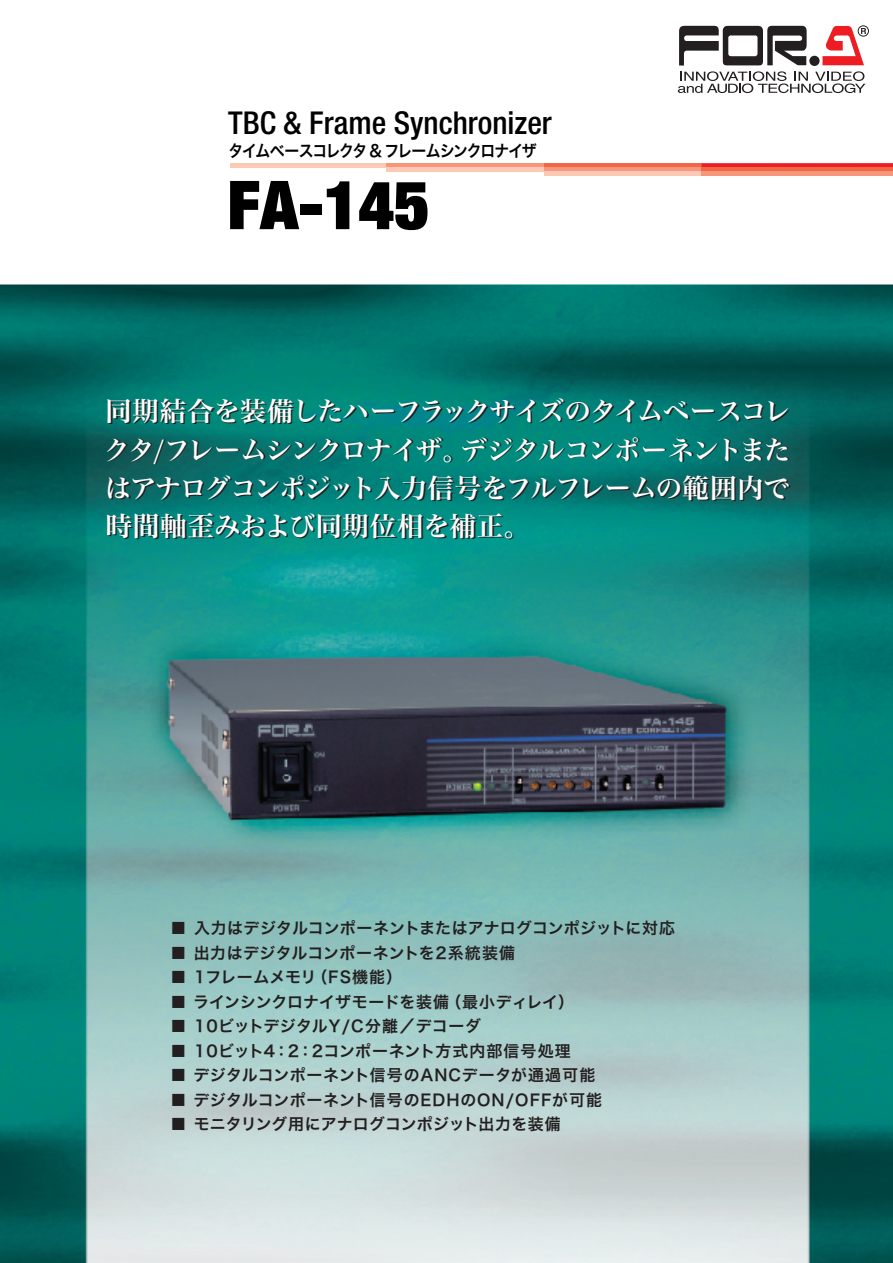
<style>
.page{position:relative;width:893px;height:1263px;background:#fff}
.page>*{position:absolute;margin:0;border:0;box-sizing:border-box;transform-origin:0 0}
.t1{font:900 expanded 67.5px "Helvetica Neue";color:#000}
.t2{font:500 condensed 31.5px "Helvetica Neue";color:#000}
.t3{font:26.55px/38.2px "Hira Min DS W6";letter-spacing:-.02em;color:#fff;text-align:justify}
.t4{font:16.5px "Hira Kaku DS W6";letter-spacing:-.085em;color:#000;scale:.9 1}
.t5{font:15.9px "Hira Kaku DS W6";letter-spacing:.015em;color:#231f20}
.t6{font:15.9px "Hira Kaku DS W6";letter-spacing:.05em;color:#231f20}
.t7{font:15.9px "Hira Kaku DS W6";letter-spacing:.045em;color:#231f20}
.t8{font:15.9px "Hira Kaku DS W6";letter-spacing:-.01em;color:#231f20}
</style>
<div class="page">
<img style="left:0;top:284px;width:893px;height:979px">
<svg style="left:678px;top:25px;width:191px;height:68px"></svg>
<hr style="left:230px;top:163px;width:156px;height:4px;background:#fcc9b4">
<hr style="left:386px;top:163px;width:158px;height:4px;background:#f6977a">
<div style="left:386px;top:167px;width:158px;height:5px;background:#fcc9b4"></div>
<hr style="left:544px;top:163px;width:158px;height:4px;background:#f26648">
<div style="left:544px;top:167px;width:158px;height:5px;background:#f6977a"></div>
<hr style="left:544px;top:172px;width:158px;height:4px;background:#fcc9b4">
<svg style="left:702px;top:163px;width:191px;height:4px"></svg>
<div style="left:702px;top:167px;width:191px;height:5px;background:#f26648"></div>
<hr style="left:702px;top:172px;width:191px;height:4px;background:#f6977a">
<h2 class="t2" style="left:228px;top:104px;width:325px">TBC &amp; Frame Synchronizer</h2>
<p class="t4" style="left:228px;top:139px;width:344px">タイムベースコレクタ &amp; フレームシンクロナイザ</p>
<h1 class="t1" style="left:227px;top:162px;width:203px">FA-145</h1>
<h3 class="t3" style="left:104px;top:392px;width:688px">同期結合を装備したハーフラックサイズのタイムベースコレクタ/フレームシンクロナイザ。デジタルコンポーネントまたはアナログコンポジット入力信号をフルフレームの範囲内で時間軸歪みおよび同期位相を補正。</h3>
<p class="t5" style="left:171px;top:917px;width:506px">■ 入力はデジタルコンポーネントまたはアナログコンポジットに対応</p>
<p class="t5" style="left:171px;top:942px;width:346px">■ 出力はデジタルコンポーネントを2系統装備</p>
<p class="t5" style="left:171px;top:966px;width:233px">■ 1フレームメモリ（FS機能）</p>
<p class="t8" style="left:171px;top:991px;width:405px">■ ラインシンクロナイザモードを装備（最小ディレイ）</p>
<p class="t5" style="left:171px;top:1015px;width:312px">■ 10ビットデジタルY/C分離／デコーダ</p>
<p class="t5" style="left:171px;top:1040px;width:402px">■ 10ビット4：2：2コンポーネント方式内部信号処理</p>
<p class="t7" style="left:171px;top:1064px;width:426px">■ デジタルコンポーネント信号のANCデータが通過可能</p>
<p class="t6" style="left:171px;top:1089px;width:433px">■ デジタルコンポーネント信号のEDHのON/OFFが可能</p>
<p class="t5" style="left:171px;top:1113px;width:392px">■ モニタリング用にアナログコンポジット出力を装備</p>
</div>
